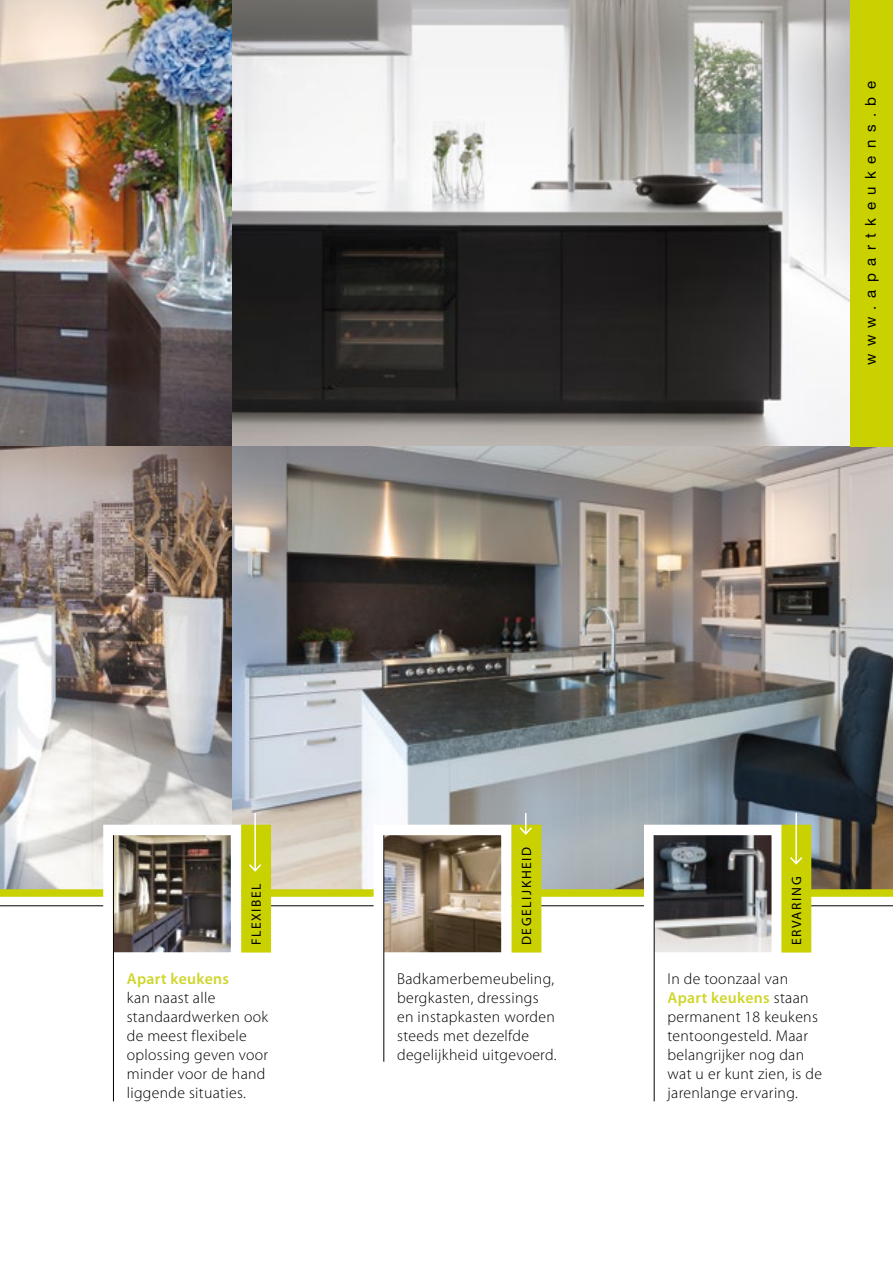
<style>
.page{position:relative;width:893px;height:1263px;background:#fff}
.page>*{position:absolute;margin:0;border:0;box-sizing:border-box;transform-origin:0 0}
.t1{font:300 15.75px/18.9px "Myriad Pro";letter-spacing:.02em;color:#000}
.t2{font:600 15.75px "Myriad Pro";letter-spacing:.02em;color:#cfd62b}
.t3{font:15px "Helvetica Neue LT Std";letter-spacing:.5em;color:#000}
.t4{font:13.5px "Myriad Pro";letter-spacing:.12em;color:#000}
.s1{font-weight:600;color:#cfd62b}
</style>
<div class="page">
<img style="left:231px;top:0;width:620px;height:446px">
<img style="left:0;top:446px;width:893px;height:443px">
<img style="left:0;top:0;width:231px;height:449px">
<div style="left:0;top:889px;width:893px;height:8px;background:#c9d200"></div>
<div style="left:851px;top:0;width:42px;height:446px;background:#c9d200"></div>
<hr style="left:0;top:905px;width:893px;height:1px;background:#000">
<svg style="left:0;top:825px;width:1px;height:82px"></svg>
<img style="left:114px;top:836px;width:116px;height:116px">
<hr style="left:113px;top:835px;width:1px;height:266px;background:#000">
<div style="left:241px;top:825px;width:30px;height:127px;background:#c9d200"></div>
<img style="left:385px;top:836px;width:116px;height:116px">
<div style="left:374px;top:825px;width:138px;height:138px;border:10px solid #fff"></div>
<hr style="left:383px;top:835px;width:1px;height:227px;background:#000">
<div style="left:512px;top:825px;width:29px;height:127px;background:#c9d200"></div>
<img style="left:655px;top:836px;width:116px;height:116px">
<hr style="left:654px;top:835px;width:1px;height:266px;background:#000">
<div style="left:781px;top:825px;width:30px;height:127px;background:#c9d200"></div>
<hr style="left:254px;top:813px;width:2px;height:58px;background:#fff">
<svg style="left:247px;top:862px;width:16px;height:11px"></svg>
<hr style="left:795px;top:813px;width:2px;height:50px;background:#fff">
<svg style="left:788px;top:855px;width:16px;height:11px"></svg>
<svg style="left:518px;top:813px;width:15px;height:23px"></svg>
<p class="t3" style="left:861px;top:365px;width:286px;rotate:-90deg">www.apartkeukens.be</p>
<p class="t4" style="left:249px;top:945px;width:64px;rotate:-90deg">flexibel</p>
<p class="t2" style="left:127px;top:970px;width:104px">Apart keukens</p>
<p class="t1" style="left:127px;top:989px;width:143px">kan naast alle standaardwerken ook de meest flexibele oplossing geven voor minder voor de hand liggende situaties.</p>
<p class="t4" style="left:519px;top:945px;width:100px;rotate:-90deg">degelijkheid</p>
<p class="t1" style="left:397px;top:970px;width:161px">Badkamerbemeubeling, bergkasten, dressings en instapkasten worden steeds met dezelfde degelijkheid uitgevoerd.</p>
<p class="t4" style="left:789px;top:945px;width:70px;rotate:-90deg">ervaring</p>
<p class="t1" style="left:667px;top:970px;width:156px">In de toonzaal van<br><span class="s1">Apart keukens</span> staan permanent 18 keukens tentoongesteld. Maar belangrijker nog dan wat u er kunt zien, is de jarenlange ervaring.</p>
</div>
